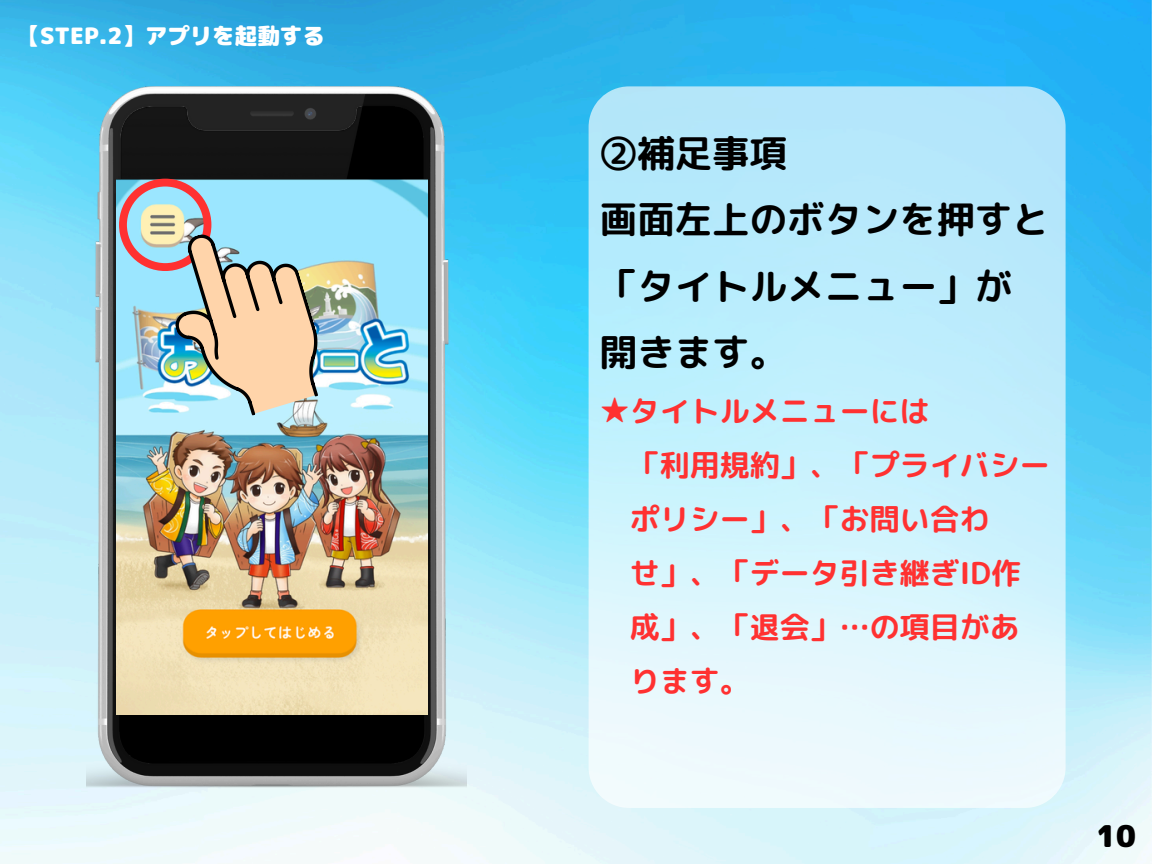
<style>
.page{position:relative;width:1152px;height:864px;background:#fff}
.page>*{position:absolute;margin:0;border:0;box-sizing:border-box;transform-origin:0 0}
.t1{font:37.5px/66.3px "rounded mplus 1 p bold";color:#000}
.t2{font:30px/54px "rounded mplus 1 p bold";color:#ff3131}
.t3{font:30px "rounded mplus 1 p black";color:#000}
.t4{font:22.5px "rounded mplus 1 p black";color:#fff}
</style>
<div class="page">
<img style="left:0;top:0;width:1152px;height:864px">
<svg style="left:589px;top:86px;width:477px;height:722px;background:#caf0fc"></svg>
<img style="left:86px;top:86px;width:381px;height:701px">
<img style="left:117px;top:180px;width:310px;height:534px">
<svg style="left:119px;top:179px;width:213px;height:249px;background:#a9cfdf"></svg>
<svg style="left:152px;top:210px;width:183px;height:220px;background:#bdc9c0"></svg>
<p class="t4" style="left:18px;top:20px;width:309px">【STEP.2】アプリを起動する</p>
<p class="t1" style="left:600px;top:120px;width:451px">②補足事項<br>画面左上のボタンを押すと「タイトルメニュー」が開きます。</p>
<h1 class="t2" style="left:630px;top:384px;width:421px;text-indent:-30px">★タイトルメニューには<br>「利用規約」、「プライバシーポリシー」、「お問い合わ<br>せ」、「データ引き継ぎID作成」、「退会」…の項目があります。</h1>
<h2 class="t3" style="left:1096px;top:815px;width:41px">10</h2>
</div>
